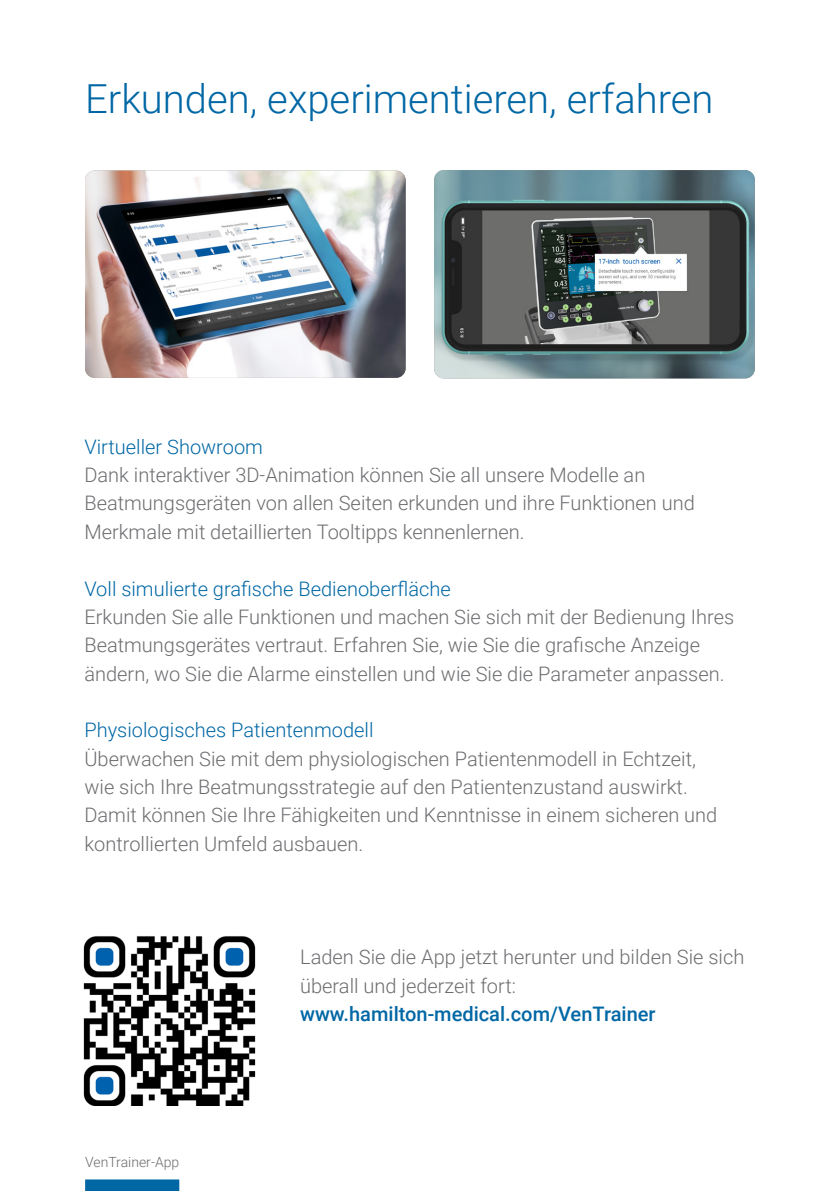
<style>
.page{position:relative;width:840px;height:1191px;background:#fff}
.page>*{position:absolute;margin:0;border:0;box-sizing:border-box;transform-origin:0 0}
.Page_Title{font:300 40px "Roboto";color:#0067a5}
.Running_Text{font:300 20px/28.4px "Roboto";color:#6c6d70}
.Running_Text-2{font:300 20px "Roboto";color:#0067a5}
.Running_Text-3{font:500 20px "Roboto";color:#0067a5}
.t1{font:300 14px "Roboto";color:#6c6d70}
</style>
<div class="page">
<div style="left:85px;top:1179px;width:94px;height:12px;background:#0067a5"></div>
<img style="left:85px;top:171px;width:320px;height:207px">
<img style="left:84px;top:936px;width:171px;height:170px">
<img style="left:434px;top:170px;width:320px;height:208px">
<p class="Page_Title" style="left:85px;top:71px;width:629px">Erkunden, experimentieren, erfahren</p>
<p class="Running_Text-2" style="left:84px;top:432px;width:180px">Virtueller Showroom</p>
<p class="Running_Text" style="left:84px;top:460px;width:611px">Dank interaktiver 3D-Animation können Sie all unsere Modelle an<br>Beatmungsgeräten von allen Seiten erkunden und ihre Funktionen und<br>Merkmale mit detaillierten Tooltipps kennenlernen.</p>
<p class="Running_Text-2" style="left:84px;top:574px;width:367px">Voll simulierte grafische Bedienoberfläche</p>
<p class="Running_Text" style="left:84px;top:602px;width:651px">Erkunden Sie alle Funktionen und machen Sie sich mit der Bedienung Ihres<br>Beatmungsgerätes vertraut. Erfahren Sie, wie Sie die grafische Anzeige ändern, wo Sie die Alarme einstellen und wie Sie die Parameter anpassen.</p>
<p class="Running_Text-2" style="left:84px;top:716px;width:290px">Physiologisches Patientenmodell</p>
<p class="Running_Text" style="left:84px;top:743px;width:634px">Überwachen Sie mit dem physiologischen Patientenmodell in Echtzeit, wie sich Ihre Beatmungsstrategie auf den Patientenzustand auswirkt.<br>Damit können Sie Ihre Fähigkeiten und Kenntnisse in einem sicheren und kontrollierten Umfeld ausbauen.</p>
<p class="t1" style="left:85px;top:1152px;width:96px">VenTrainer-App</p>
<p class="Running_Text" style="left:300px;top:942px;width:445px">Laden Sie die App jetzt herunter und bilden Sie sich überall und jederzeit fort:</p>
<p class="Running_Text-3" style="left:300px;top:999px;width:357px">www.hamilton-medical.com/VenTrainer</p>
</div>
